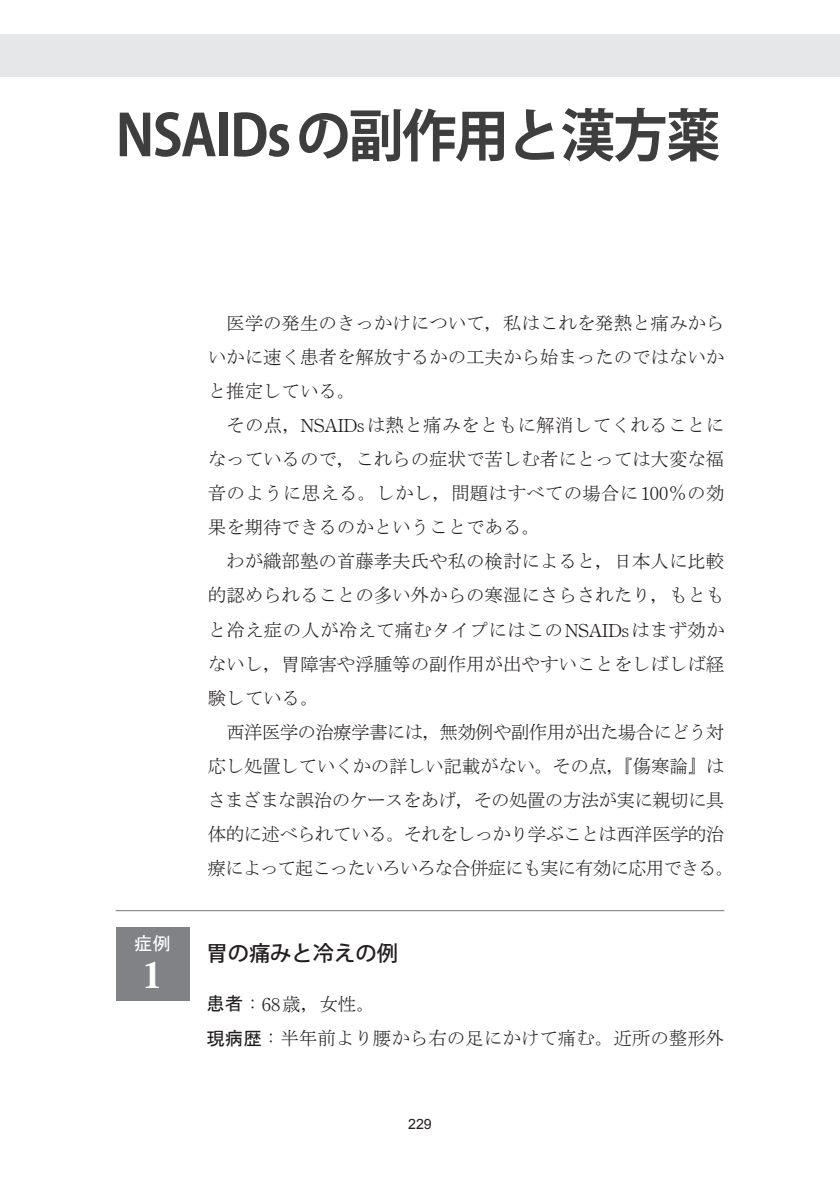
<style>
.page{position:relative;width:840px;height:1191px;background:#fff}
.page>*{position:absolute;margin:0;border:0;box-sizing:border-box;transform-origin:0 0}
.t1{font:700 56.6px "Koz Go Std";letter-spacing:-.03em;color:#3e3e3f;scale:.96 1}
.t2{font:800 35.4px "Koz Min Std";color:#fff}
.t3{font:500 21.2px "Koz Go Pr 6 N";color:#231f20}
.t4{font:18.4px/34px "Rg PH Mincho Lt 83 pv RKSJ H";color:#231f20;text-align:justify}
.t5{font:18.4px/34px "Rg PH Mincho Lt 83 pv RKSJ H";letter-spacing:-.035em;color:#231f20;text-align:center}
.t6{font:18.4px "MS P Gothic";color:#fff}
.t7{font:14.2px "Arial";color:#231f20}
.s1{font-family:"MS Gothic"}
</style>
<div class="page">
<div style="left:0;top:34px;width:839px;height:43px;background:#e6e7e9"></div>
<hr style="left:116px;top:910px;width:608px;height:1px;background:#76787b">
<div style="left:116px;top:926px;width:73px;height:74px;background:#808285"></div>
<h1 class="t1" style="left:116px;top:99px;width:631px">NSAIDsの副作用と漢方薬</h1>
<p class="t6" style="left:134px;top:934px;width:38px">症例</p>
<h2 class="t2" style="left:135px;top:951px;width:37px">１</h2>
<p class="t4" style="left:208px;top:307px;width:517px;text-indent:18px">医学の発生のきっかけについて，私はこれを発熱と痛みからいかに速く患者を解放するかの工夫から始まったのではないかと推定している。</p>
<p class="t4" style="left:208px;top:409px;width:517px;text-indent:18px">その点，NSAIDsは熱と痛みをともに解消してくれることになっているので，これらの症状で苦しむ者にとっては大変な福音のように思える。しかし，問題はすべての場合に100％の効果を期待できるのかということである。</p>
<p class="t4" style="left:208px;top:545px;width:518px;text-indent:18px">わが織部塾の首藤孝夫氏や私の検討によると，日本人に比較的認められることの多い外からの寒湿にさらされたり，もともと冷え症の人が冷えて痛むタイプにはこの NSAIDs はまず効かないし，胃障害や浮腫等の副作用が出やすいことをしばしば経験している。</p>
<p class="t5" style="left:207px;top:715px;width:527px">西洋医学の治療学書には，無効例や副作用が出た場合にどう対<br>応し処置していくかの詳しい記載がない。その点，『傷寒論』はさまざまな誤治のケースをあげ，その処置の方法が実に親切に具体的に述べられている。それをしっかり学ぶことは西洋医学的治療によって起こったいろいろな合併症にも実に有効に応用できる。</p>
<p class="t3" style="left:206px;top:941px;width:193px">胃の痛みと冷えの例</p>
<p class="t4" style="left:206px;top:987px;width:519px"><span class="s1">患者</span>：68 歳，女性。<br><span class="s1">現病歴</span>：半年前より腰から右の足にかけて痛む。近所の整形外</p>
<p class="t7" style="left:408px;top:1115px;width:25px">229</p>
</div>
